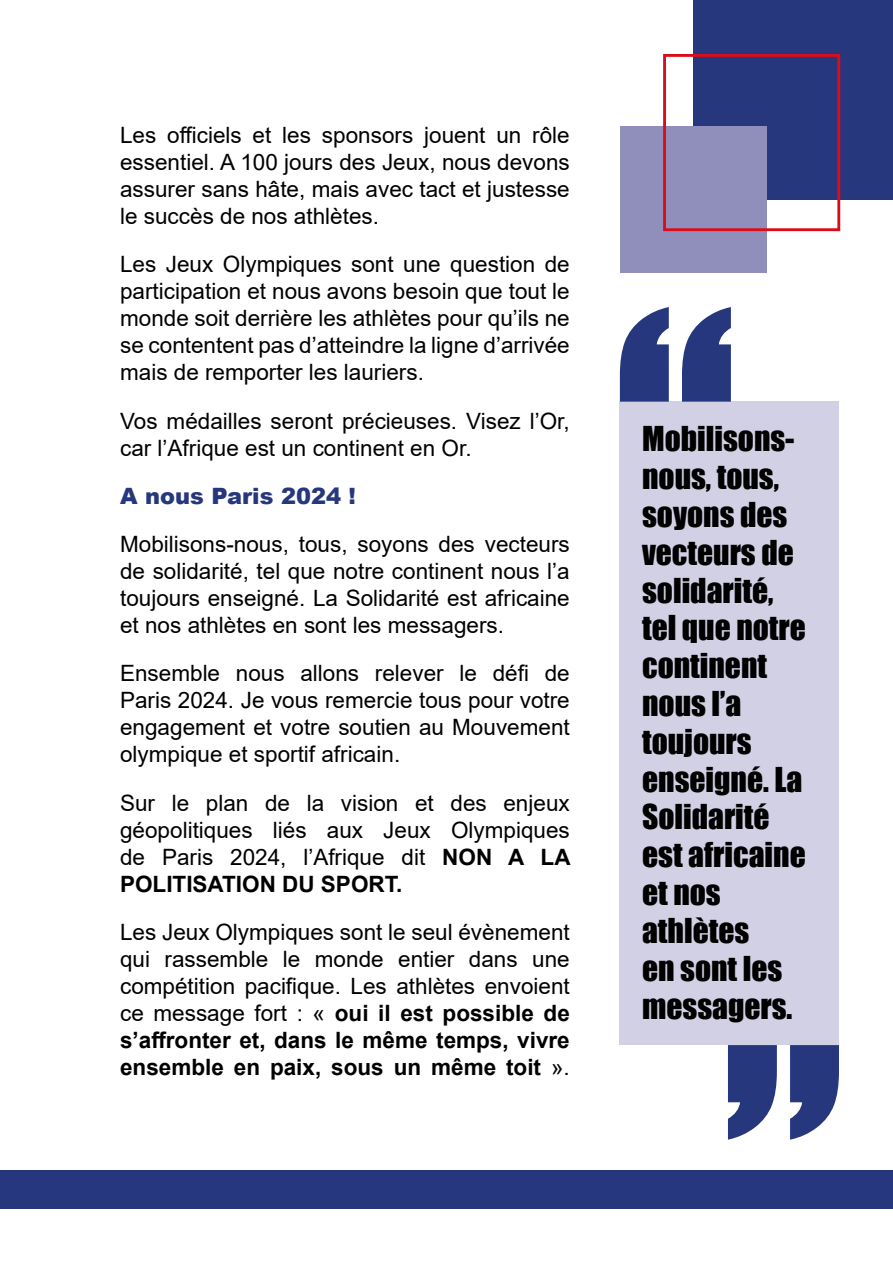
<style>
.page{position:relative;width:893px;height:1263px;background:#fff}
.page>*{position:absolute;margin:0;border:0;box-sizing:border-box;transform-origin:0 0}
.t1{font:31.5px/37.8px "Impact";color:#000}
.t2{font:22.5px/27px "Arial";color:#000;text-align:justify}
.t3{font:900 22.5px "Arial";color:#26377d}
.s1{font-weight:700}
</style>
<div class="page">
<div style="left:0;top:1170px;width:893px;height:39px;background:#26377d"></div>
<div style="left:620px;top:402px;width:219px;height:643px;background:#d2d0e5"></div>
<svg style="left:620px;top:307px;width:111px;height:95px"></svg>
<svg style="left:728px;top:1045px;width:111px;height:95px"></svg>
<div style="left:693px;top:0;width:200px;height:200px;background:#26377d"></div>
<div style="left:620px;top:127px;width:146px;height:146px;background:#908eba"></div>
<div style="left:663px;top:54px;width:177px;height:177px;border:3px solid #dc0d19"></div>
<p class="t2" style="left:120px;top:121px;width:451px">Les officiels et les sponsors jouent un rôle essentiel. A 100 jours des Jeux, nous devons assurer sans hâte, mais avec tact et justesse le succès de nos athlètes.</p>
<p class="t2" style="left:120px;top:251px;width:451px">Les Jeux Olympiques sont une question de participation et nous avons besoin que tout le monde soit derrière les athlètes pour qu’ils ne se contentent pas d’atteindre la ligne d’arrivée mais de remporter les lauriers.</p>
<p class="t2" style="left:120px;top:407px;width:451px">Vos médailles seront précieuses. Visez l’Or, car l’Afrique est un continent en Or.</p>
<p class="t3" style="left:120px;top:479px;width:237px">A nous Paris 2024 !</p>
<p class="t2" style="left:120px;top:530px;width:451px">Mobilisons-nous, tous, soyons des vecteurs de solidarité, tel que notre continent nous l’a toujours enseigné. La Solidarité est africaine et nos athlètes en sont les messagers.</p>
<p class="t2" style="left:120px;top:660px;width:451px">Ensemble nous allons relever le défi de Paris 2024. Je vous remercie tous pour votre engagement et votre soutien au Mouvement olympique et sportif africain.</p>
<p class="t2" style="left:120px;top:789px;width:452px">Sur le plan de la vision et des enjeux géopolitiques liés aux Jeux Olympiques de Paris 2024, l’Afrique dit <span class="s1">NON A LA POLITISATION DU SPORT.</span></p>
<p class="t2" style="left:120px;top:918px;width:451px">Les Jeux Olympiques sont le seul évènement qui rassemble le monde entier dans une compétition pacifique. Les athlètes envoient ce message fort : « <span class="s1">oui il est possible de s’affronter et, dans le même temps, vivre ensemble en paix, sous un même toit</span> ».</p>
<h1 class="t1" style="left:642px;top:419px;width:165px">Mobilisons&shy;nous, tous, soyons des vecteurs de solidarité, tel que notre continent nous l’a toujours enseigné. La<br>Solidarité est africaine et nos athlètes<br>en sont les messagers.</h1>
</div>
